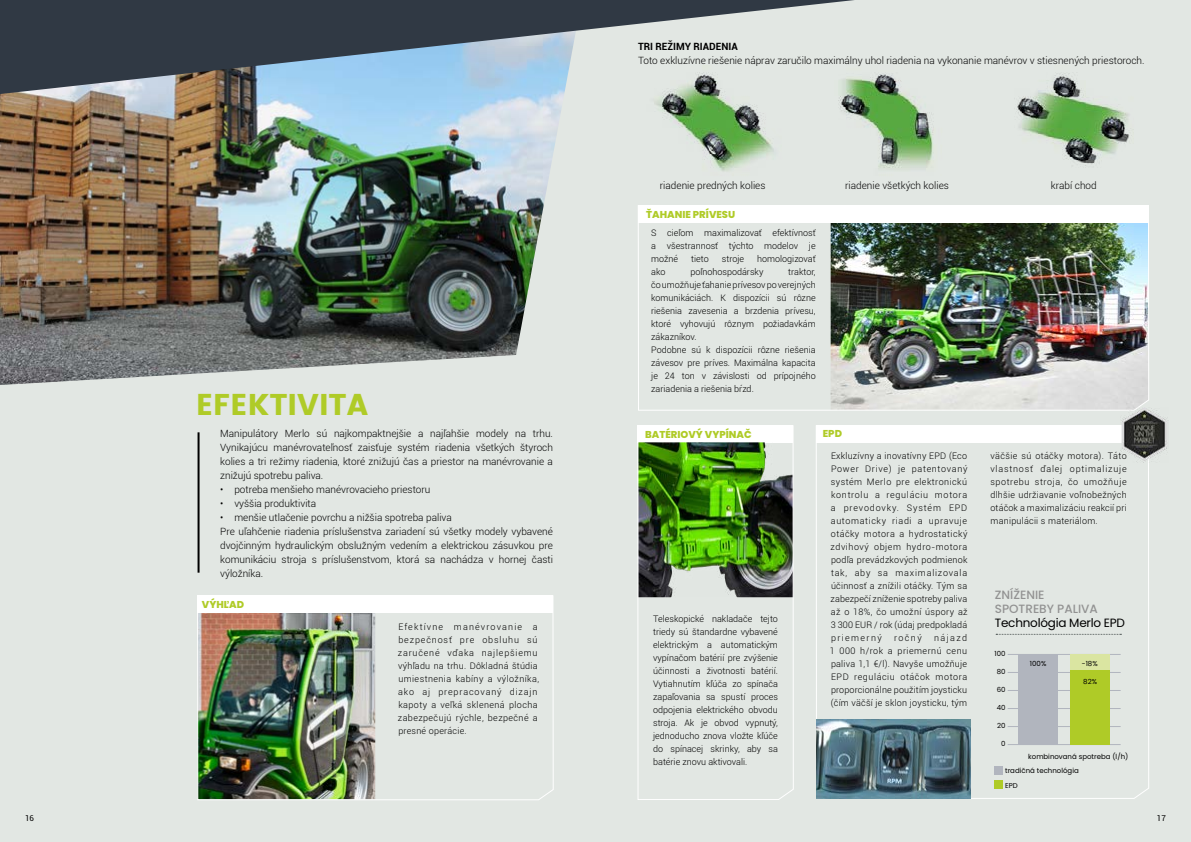
<style>
.page{position:relative;width:1191px;height:842px;background:#e2e7e3}
.page>*{position:absolute;margin:0;border:0;box-sizing:border-box;transform-origin:0 0}
.t1{font:30px "Poppins";color:#afcb27}
.t2{font:500 12px/14px "Poppins";color:#929292}
.t3{font:12px "Poppins";letter-spacing:-.02em;color:#000}
.t4{font:300 10px/14px "Roboto";color:#000;text-align:justify}
.t5{font:800 10px "Poppins";color:#afcb27}
.t6{font:700 10px "Roboto";color:#000}
.t7{font:300 9px/13px "Roboto";color:#000;text-align:justify}
.t8{font:300 9px/13px "Roboto";letter-spacing:.045em;color:#000}
.t9{font:8px "Roboto";color:#000}
.t10{font:7px/14.3px "Poppins";color:#000}
</style>
<div class="page">
<img style="left:0;top:94px;width:564px;height:291px">
<svg style="left:0;top:0;width:854px;height:94px;fill:#303944"></svg>
<img style="left:638px;top:205px;width:511px;height:206px">
<svg style="left:816px;top:442px;width:333px;height:357px"></svg>
<img style="left:197px;top:595px;width:357px;height:205px">
<img style="left:637px;top:425px;width:157px;height:375px">
<hr style="left:197px;top:432px;width:2px;height:141px;background:#000">
<img style="left:816px;top:720px;width:154px;height:78px">
<div style="left:638px;top:206px;width:510px;height:17px;background:#fff"></div>
<img style="left:638px;top:66px;width:496px;height:105px">
<div style="left:197px;top:596px;width:356px;height:17px;background:#fff"></div>
<div style="left:815px;top:425px;width:333px;height:17px;background:#fff"></div>
<img style="left:1120px;top:408px;width:47px;height:55px">
<p class="t6" style="left:638px;top:40px;width:101px">TRI REŽIMY RIADENIA</p>
<p class="t4" style="left:638px;top:54px;width:508px">Toto exkluzívne riešenie náprav zaručilo maximálny uhol riadenia na vykonanie manévrov v stiesnených priestoroch.</p>
<p class="t4" style="left:660px;top:179px;width:107px">riadenie predných kolies</p>
<p class="t4" style="left:845px;top:179px;width:105px">riadenie všetkých kolies</p>
<p class="t4" style="left:1051px;top:179px;width:47px">krabí chod</p>
<p class="t5" style="left:646px;top:209px;width:91px">ŤAHANIE PRÍVESU</p>
<h1 class="t1" style="left:196px;top:387px;width:174px">EFEKTIVITA</h1>
<p class="t7" style="left:651px;top:226px;width:166px">S cieľom maximalizovať efektívnosť a všestrannosť týchto modelov je možné</p>
<p class="t7" style="left:691px;top:252px;width:19px">tieto</p>
<p class="t7" style="left:722px;top:252px;width:24px">stroje</p>
<p class="t7" style="left:757px;top:252px;width:60px">homologizovať</p>
<p class="t7" style="left:651px;top:265px;width:166px;text-align:left;text-indent:137px">traktor, čoumožňujeťahanieprívesovpoverejných komunikáciách. K dispozícii sú rôzne riešenia zavesenia a brzdenia prívesu, ktoré vyhovujú rôznym požiadavkám zákazníkov.<br>Podobne sú k dispozícii rôzne riešenia závesov pre príves. Maximálna kapacita je 24 ton v závislosti od prípojného zariadenia a riešenia bŕzd.</p>
<p class="t7" style="left:651px;top:265px;width:16px">ako</p>
<p class="t7" style="left:690px;top:265px;width:75px">poľnohospodársky</p>
<p class="t4" style="left:220px;top:426px;width:334px">Manipulátory Merlo sú najkompaktnejšie a najľahšie modely na trhu.<br>Vynikajúcu manévrovateľnosť zaisťuje systém riadenia všetkých štyroch kolies a tri režimy riadenia, ktoré znižujú čas a priestor na manévrovanie a znižujú spotrebu paliva.</p>
<p class="t4" style="left:220px;top:482px;width:212px">• potreba menšieho manévrovacieho priestoru</p>
<p class="t4" style="left:220px;top:496px;width:97px">• vyššia produktivita</p>
<p class="t4" style="left:220px;top:510px;width:334px;text-align:left">• menšie utlačenie povrchu a nižšia spotreba paliva<br>Pre uľahčenie riadenia príslušenstva zariadení sú všetky modely vybavené dvojčinným hydraulickým obslužným vedením a elektrickou zásuvkou pre komunikáciu stroja s príslušenstvom, ktorá sa nachádza v hornej časti výložníka.</p>
<p class="t5" style="left:202px;top:598px;width:44px">VÝHĽAD</p>
<p class="t5" style="left:645px;top:429px;width:108px">BATÉRIOVÝ VYPÍNAČ</p>
<p class="t8" style="left:398px;top:620px;width:143px">Efektívne manévrovanie a bezpečnosť pre obsluhu sú zaručené vďaka najlepšiemu výhľadu na trhu. Dôkladná štúdia umiestnenia kabíny a výložníka, ako aj prepracovaný dizajn kapoty a veľká sklenená plocha zabezpečujú rýchle, bezpečné a presné operácie.</p>
<p class="t7" style="left:653px;top:612px;width:126px">Teleskopické nakladače tejto triedy sú štandardne vybavené elektrickým a automatickým vypínačom batérií pre zvýšenie účinnosti a životnosti batérií.<br>Vytiahnutím kľúča zo spínača zapaľovania sa spustí proces odpojenia elektrického obvodu stroja. Ak je obvod vypnutý, jednoducho znova vložte kľúče do spínacej skrinky, aby sa batérie znovu aktivovali.</p>
<p class="t5" style="left:823px;top:428px;width:21px">EPD</p>
<p class="t7" style="left:830px;top:449px;width:138px">Exkluzívny a inovatívny EPD (Eco Power Drive) je patentovaný systém Merlo pre elektronickú kontrolu a reguláciu motora a prevodovky. Systém EPD automaticky riadi a upravuje otáčky motora a hydrostatický zdvihový objem hydro-motora podľa prevádzkových podmienok tak, aby sa maximalizovala účinnosť a znížili otáčky. Tým sa zabezpečí zníženie spotreby paliva až o 18%, čo umožní úspory až 3 300 EUR / rok (údaj predpokladá priemerný</p>
<p class="t7" style="left:830px;top:631px;width:139px;text-indent:104px">nájazd 1 000 h/rok a priemernú cenu paliva 1,1 €/l). Navyše umožňuje EPD reguláciu otáčok motora proporcionálne použitím joysticku (čím väčší je sklon joysticku, tým</p>
<p class="t7" style="left:894px;top:631px;width:29px">ročný</p>
<p class="t7" style="left:990px;top:449px;width:138px">väčšie sú otáčky motora). Táto vlastnosť ďalej optimalizuje spotrebu stroja, čo umožňuje dlhšie udržiavanie voľnobežných otáčok a maximalizáciu reakcií pri manipulácii s materiálom.</p>
<h2 class="t2" style="left:994px;top:587px;width:105px">ZNÍŽENIE<br>SPOTREBY PALIVA</h2>
<h2 class="t3" style="left:994px;top:615px;width:132px">Technológia Merlo EPD</h2>
<p class="t10" style="left:994px;top:646px;width:13px">100</p>
<p class="t10" style="left:996px;top:664px;width:10px">80</p>
<p class="t10" style="left:996px;top:682px;width:10px">60</p>
<p class="t10" style="left:996px;top:700px;width:10px">40</p>
<p class="t10" style="left:997px;top:718px;width:10px">20</p>
<p class="t10" style="left:1001px;top:736px;width:6px">0</p>
<p class="t10" style="left:1030px;top:656px;width:18px">100%</p>
<p class="t10" style="left:1081px;top:656px;width:17px">-18%</p>
<p class="t10" style="left:1083px;top:674px;width:15px">82%</p>
<p class="t10" style="left:1028px;top:749px;width:102px">kombinovaná spotreba (l/h)</p>
<p class="t10" style="left:1005px;top:764px;width:75px">tradičná technológia<br>EPD</p>
<p class="t9" style="left:25px;top:813px;width:11px">16</p>
<p class="t9" style="left:1157px;top:813px;width:11px">17</p>
</div>
